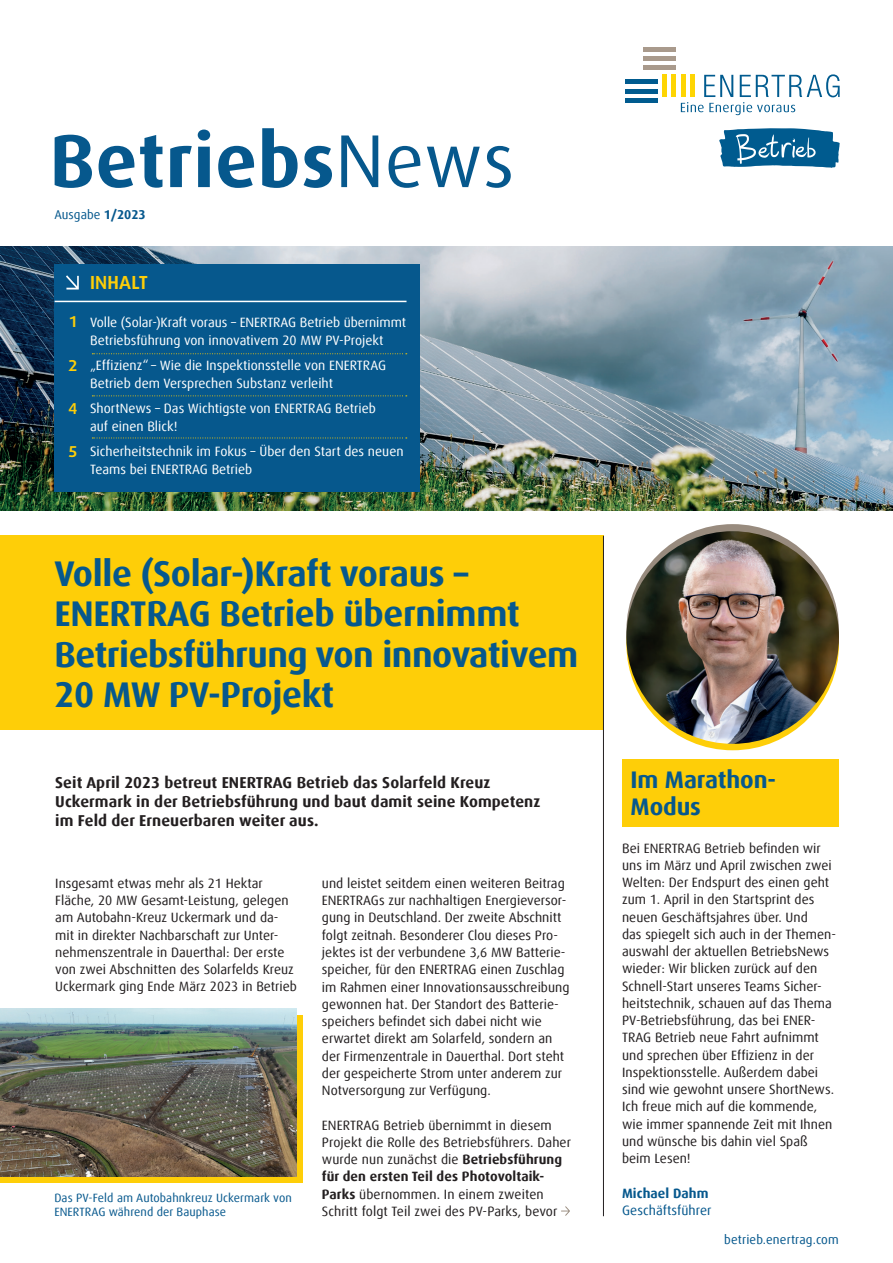
<style>
.page{position:relative;width:893px;height:1263px;background:#fff}
.page>*{position:absolute;margin:0;border:0;box-sizing:border-box;transform-origin:0 0}
.t1{font:700 75px "Dax Offc";letter-spacing:.01em;color:#06588d}
.t2{font:700 35.7px/40.5px "Dax Offc";letter-spacing:-.015em;color:#06588d}
.t3{font:700 24px/27px "Dax Offc";letter-spacing:-.005em;color:#06588d}
.t4{font:700 18px "Daxline OT";letter-spacing:.01em;color:#fece08}
.t5{font:700 15.75px/18.9px "Dax Offc";letter-spacing:.005em;color:#231f20}
.t6{font:700 15px "Daxline OT";color:#fece08}
.t7{font:13.5px/17.2px "Dax Offc";color:#231f20}
.t8{font:13.5px/17.2px "Dax Offc";color:#fff}
.t9{font:13.5px "Dax Offc";letter-spacing:.005em;color:#06588d}
.t10{font:700 13.5px "Dax Offc";letter-spacing:.005em;color:#06588d}
.t11{font:12.75px "Dax Offc";letter-spacing:.01em;color:#06588d}
.t12{font:12px/14.4px "Dax Offc";letter-spacing:.005em;color:#06588d}
.s1{font-weight:400}
.s2{font-weight:700}
</style>
<div class="page">
<img style="left:0;top:247px;width:893px;height:263px">
<div style="left:626px;top:538px;width:213px;height:212px;background:#fece08;border-radius:50%"></div>
<div style="left:626px;top:524px;width:213px;height:213px;background:#988b7e;border-radius:50%"></div>
<img style="left:626px;top:531px;width:213px;height:213px;border-radius:106px">
<div style="left:0;top:536px;width:604px;height:194px;background:#fece08"></div>
<div style="left:0;top:1015px;width:303px;height:168px;background:#fece08"></div>
<img style="left:0;top:1009px;width:296px;height:168px">
<div style="left:671px;top:75px;width:5px;height:22px;background:#fed503"></div>
<div style="left:662px;top:75px;width:5px;height:22px;background:#fed503"></div>
<hr style="left:625px;top:89px;width:32px;height:4px;background:#005b8f">
<div style="left:625px;top:98px;width:32px;height:5px;background:#005b8f"></div>
<div style="left:625px;top:79px;width:32px;height:5px;background:#005b8f"></div>
<div style="left:643px;top:56px;width:33px;height:5px;background:#a99a8c"></div>
<div style="left:643px;top:65px;width:33px;height:5px;background:#a99a8c"></div>
<hr style="left:643px;top:47px;width:33px;height:4px;background:#a99a8c">
<svg style="left:681px;top:74px;width:159px;height:41px"></svg>
<svg style="left:719px;top:128px;width:121px;height:40px;background:#387fa7"></svg>
<svg style="left:561px;top:1206px;width:9px;height:10px"></svg>
<div style="left:622px;top:759px;width:216px;height:67px;background:#fece08"></div>
<div style="left:54px;top:264px;width:366px;height:228px;background:#06588d"></div>
<svg style="left:66px;top:275px;width:13px;height:14px"></svg>
<hr style="left:55px;top:301px;width:351px;height:1px;background:#fff">
<svg style="left:92px;top:353px;width:315px;height:1px"></svg>
<svg style="left:92px;top:395px;width:315px;height:1px"></svg>
<svg style="left:92px;top:438px;width:315px;height:1px"></svg>
<hr style="left:603px;top:536px;width:1px;height:680px;background:#231f20">
<h1 class="t1" style="left:50px;top:113px;width:466px">Betriebs<span class="s1">News</span></h1>
<p class="t11" style="left:54px;top:206px;width:93px">Ausgabe <span class="s2">1/2023</span></p>
<p class="t6" style="left:70px;top:312px;width:8px">1</p>
<p class="t6" style="left:68px;top:355px;width:10px">2</p>
<p class="t6" style="left:68px;top:398px;width:10px">4</p>
<p class="t6" style="left:69px;top:441px;width:10px">5</p>
<h3 class="t4" style="left:90px;top:271px;width:59px">INHALT</h3>
<p class="t8" style="left:90px;top:314px;width:318px">Volle (Solar-)Kraft voraus – ENERTRAG Betrieb übernimmt<br>Betriebsführung von innovativem 20 MW PV-Projekt</p>
<p class="t8" style="left:90px;top:357px;width:298px">„Effizienz“ – Wie die Inspektionsstelle von ENERTRAG<br>Betrieb dem Versprechen Substanz verleiht</p>
<p class="t8" style="left:90px;top:400px;width:287px">ShortNews – Das Wichtigste von ENERTRAG Betrieb auf einen Blick!</p>
<p class="t8" style="left:90px;top:443px;width:315px">Sicherheitstechnik im Fokus – Über den Start des neuen<br>Teams bei ENERTRAG Betrieb</p>
<h2 class="t2" style="left:54px;top:553px;width:525px">Volle (Solar-)Kraft voraus –<br>ENERTRAG Betrieb übernimmt<br>Betriebsführung von innovativem<br>20 MW PV-Projekt</h2>
<p class="t5" style="left:55px;top:773px;width:487px">Seit April 2023 betreut ENERTRAG Betrieb das Solarfeld Kreuz<br>Uckermark in der Betriebsführung und baut damit seine Kompetenz im Feld der Erneuerbaren weiter aus.</p>
<p class="t7" style="left:55px;top:875px;width:243px">Insgesamt etwas mehr als 21 Hektar Fläche, 20 MW Gesamt-Leistung, gelegen am Autobahn-Kreuz Uckermark und da&shy;mit in direkter Nachbarschaft zur Unter&shy;nehmenszentrale in Dauerthal: Der erste von zwei Abschnitten des Solarfelds Kreuz Uckermark ging Ende März 2023 in Betrieb</p>
<p class="t7" style="left:322px;top:875px;width:249px">und leistet seitdem einen weiteren Beitrag ENERTRAGs zur nachhaltigen Energieversor&shy;gung in Deutschland. Der zweite Abschnitt folgt zeitnah. Besonderer Clou dieses Pro&shy;jektes ist der verbundene 3,6 MW Batterie&shy;speicher, für den ENERTRAG einen Zuschlag im Rahmen einer Innovationsausschreibung gewonnen hat. Der Standort des Batterie&shy;speichers befindet sich dabei nicht wie erwartet direkt am Solarfeld, sondern an der Firmenzentrale in Dauerthal. Dort steht der gespeicherte Strom unter anderem zur Notversorgung zur Verfügung.</p>
<p class="t7" style="left:322px;top:1116px;width:251px">ENERTRAG Betrieb übernimmt in diesem Projekt die Rolle des Betriebsführers. Daher wurde nun zunächst die <span class="s2">Betriebsführung für den ersten Teil des Photovoltaik-Parks</span> übernommen. In einem zweiten Schritt folgt Teil zwei des PV-Parks, bevor</p>
<p class="t12" style="left:54px;top:1190px;width:239px">Das PV-Feld am Autobahnkreuz Uckermark von<br>ENERTRAG während der Bauphase</p>
<h3 class="t3" style="left:631px;top:767px;width:147px">Im Marathon-<br>Modus</h3>
<p class="t7" style="left:622px;top:839px;width:215px">Bei ENERTRAG Betrieb befinden wir uns im März und April zwischen zwei Welten: Der Endspurt des einen geht zum 1. April in den Startsprint des neuen Geschäftsjahres über. Und<br>das spiegelt sich auch in der Themen&shy;auswahl der aktuellen BetriebsNews wieder: Wir blicken zurück auf den Schnell-Start unseres Teams Sicher&shy;heitstechnik, schauen auf das Thema PV-Betriebsführung, das bei ENER-TRAG Betrieb neue Fahrt aufnimmt und sprechen über Effizienz in der Inspektionsstelle. Außerdem dabei sind wie gewohnt unsere ShortNews.<br>Ich freue mich auf die kommende, wie immer spannende Zeit mit Ihnen und wünsche bis dahin viel Spaß beim Lesen!</p>
<p class="t10" style="left:622px;top:1184px;width:88px">Michael Dahm</p>
<p class="t9" style="left:622px;top:1202px;width:91px">Geschäftsführer</p>
<p class="t11" style="left:724px;top:1231px;width:116px">betrieb.enertrag.com</p>
</div>
